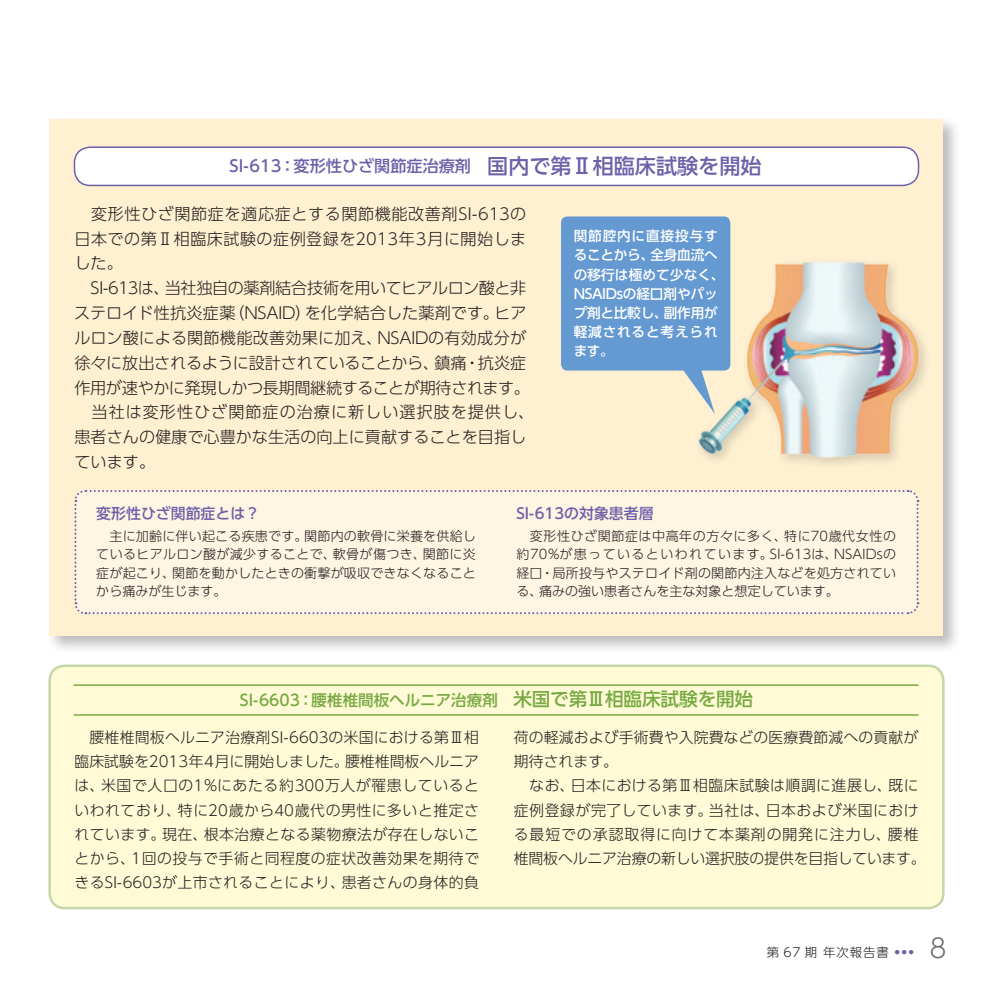
<style>
.page{position:relative;width:993px;height:993px;background:#fff}
.page>*{position:absolute;margin:0;border:0;box-sizing:border-box;transform-origin:0 0}
.t1{font:300 26.07px "UD Shin Go Pro";color:#6c6d70}
.本文13Q{font:300 16.1px/24.8px "UD Shin Go Pro";color:#231f20}
.大見出し{font:500 16.1px "UD Shin Go Pro";color:#6e5fa9}
.t2{font:500 15.58px "UD Shin Go Pro";color:#77a942}
.本文13Q-2{font:300 14.88px/24.2px "UD Shin Go Pro";letter-spacing:.03em;color:#231f20;text-align:justify}
.本文13Q-3{font:300 14.88px/24.2px "UD Shin Go Pro";letter-spacing:.005em;color:#231f20}
.本文10_5Q{font:500 14.88px "UD Shin Go Pro";color:#6e5fa9}
.本文13Q-4{font:500 13.65px/19.1px "UD Shin Go Pro";letter-spacing:-.01em;color:#fff}
.本文10_5Q-2{font:300 12.95px/18.6px "UD Shin Go Pro";letter-spacing:.015em;color:#231f20;text-align:justify}
.t3{font:300 12.42px "UD Shin Go Pro";letter-spacing:.075em;color:#231f20}
.t4{font:300 4.9px "UD Shin Go Pro";color:#6e5fa9}
.s1{font-size:21px}
.s2{font-size:18.55px}
</style>
<div class="page">
<div style="left:50px;top:665px;width:893px;height:242px;background:#fffbd6;border-radius:15px"></div>
<div style="left:48px;top:664px;width:896px;height:245px;border:2px solid #c5d6a9;border-radius:15px"></div>
<div style="left:46px;top:116px;width:914px;height:537px;background:#231f20;opacity:.3"></div>
<div style="left:50px;top:119px;width:893px;height:516px;background:#fef0d0"></div>
<div style="left:74px;top:147px;width:844px;height:38px;background:#fff;border-radius:16px"></div>
<div style="left:74px;top:146px;width:844px;height:40px;border:1px solid #6e5fa9;border-radius:16px"></div>
<img style="left:667px;top:250px;width:258px;height:214px">
<div style="left:74px;top:490px;width:845px;height:125px;background:#fef5e2"></div>
<div style="left:561px;top:216px;width:169px;height:154px;background:#6599d1;border-radius:6px"></div>
<hr style="left:74px;top:684px;width:844px;height:1px;background:#77a942">
<hr style="left:74px;top:714px;width:844px;height:1px;background:#77a942">
<p class="大見出し" style="left:229px;top:153px;width:533px">SI-613：変形性ひざ関節症治療剤　<span class="s1">国内で第Ⅱ相臨床試験を開始</span></p>
<p class="本文13Q" style="left:74px;top:200px;width:453px;text-align:justify">　変形性ひざ関節症を適応症とする関節機能改善剤SI-613の日本での第Ⅱ相臨床試験の症例登録を2013年3月に開始しました。</p>
<p class="本文13Q" style="left:74px;top:275px;width:457px">　SI-613は、当社独自の薬剤結合技術を用いてヒアルロン酸と非ステロイド性抗炎症薬（NSAID）を化学結合した薬剤です。ヒアルロン酸による関節機能改善効果に加え、NSAIDの有効成分が徐々に放出されるように設計されていることから、鎮痛・抗炎症作用が速やかに発現しかつ長期間継続することが期待されます。</p>
<p class="本文13Q" style="left:74px;top:399px;width:461px">　当社は変形性ひざ関節症の治療に新しい選択肢を提供し、患者さんの健康で心豊かな生活の向上に貢献することを目指しています。</p>
<p class="本文13Q-4" style="left:573px;top:226px;width:152px">関節腔内に直接投与することから、全身血流への移行は極めて少なく、<br>NSAIDsの経口剤やパップ剤と比較し、副作用が軽減されると考えられます。</p>
<p class="本文10_5Q" style="left:96px;top:501px;width:165px">変形性ひざ関節症とは？</p>
<p class="本文10_5Q-2" style="left:96px;top:525px;width:381px">　主に加齢に伴い起こる疾患です。関節内の軟骨に栄養を供給しているヒアルロン酸が減少することで、軟骨が傷つき、関節に炎症が起こり、関節を動かしたときの衝撃が吸収できなくなることから痛みが生じます。</p>
<p class="本文10_5Q" style="left:516px;top:501px;width:139px">SI-613の対象患者層</p>
<p class="本文10_5Q-2" style="left:516px;top:525px;width:381px">　変形性ひざ関節症は中高年の方々に多く、特に70歳代女性の約70%が患っているといわれています。SI-613は、NSAIDsの経口・局所投与やステロイド剤の関節内注入などを処方されている、痛みの強い患者さんを主な対象と想定しています。</p>
<p class="t2" style="left:240px;top:687px;width:514px">SI-6603：腰椎椎間板ヘルニア治療剤　<span class="s2">米国で第Ⅲ相臨床試験を開始</span></p>
<p class="本文13Q-2" style="left:74px;top:724px;width:406px">　腰椎椎間板ヘルニア治療剤SI-6603の米国における第Ⅲ相臨床試験を2013年4月に開始しました。腰椎椎間板ヘルニアは、米国で人口の1%にあたる約300万人が罹患しているといわれており、特に20歳から40歳代の男性に多いと推定されています。現在、根本治療となる薬物療法が存在しないことから、1回の投与で手術と同程度の症状改善効果を期待できるSI-6603が上市されることにより、患者さんの身体的負</p>
<p class="本文13Q-3" style="left:513px;top:724px;width:406px">荷の軽減および手術費や入院費などの医療費節減への貢献が期待されます。</p>
<p class="本文13Q-2" style="left:513px;top:772px;width:413px;text-align:left">　なお、日本における第Ⅲ相臨床試験は順調に進展し、既に症例登録が完了しています。当社は、日本および米国における最短での承認取得に向けて本薬剤の開発に注力し、腰椎椎間板ヘルニア治療の新しい選択肢の提供を目指しています。</p>
<p class="t3" style="left:766px;top:941px;width:123px">第 67 期 年次報告書</p>
<p class="t4" style="left:894px;top:947px;width:20px">●●●</p>
<h1 class="t1" style="left:929px;top:926px;width:19px">8</h1>
</div>
